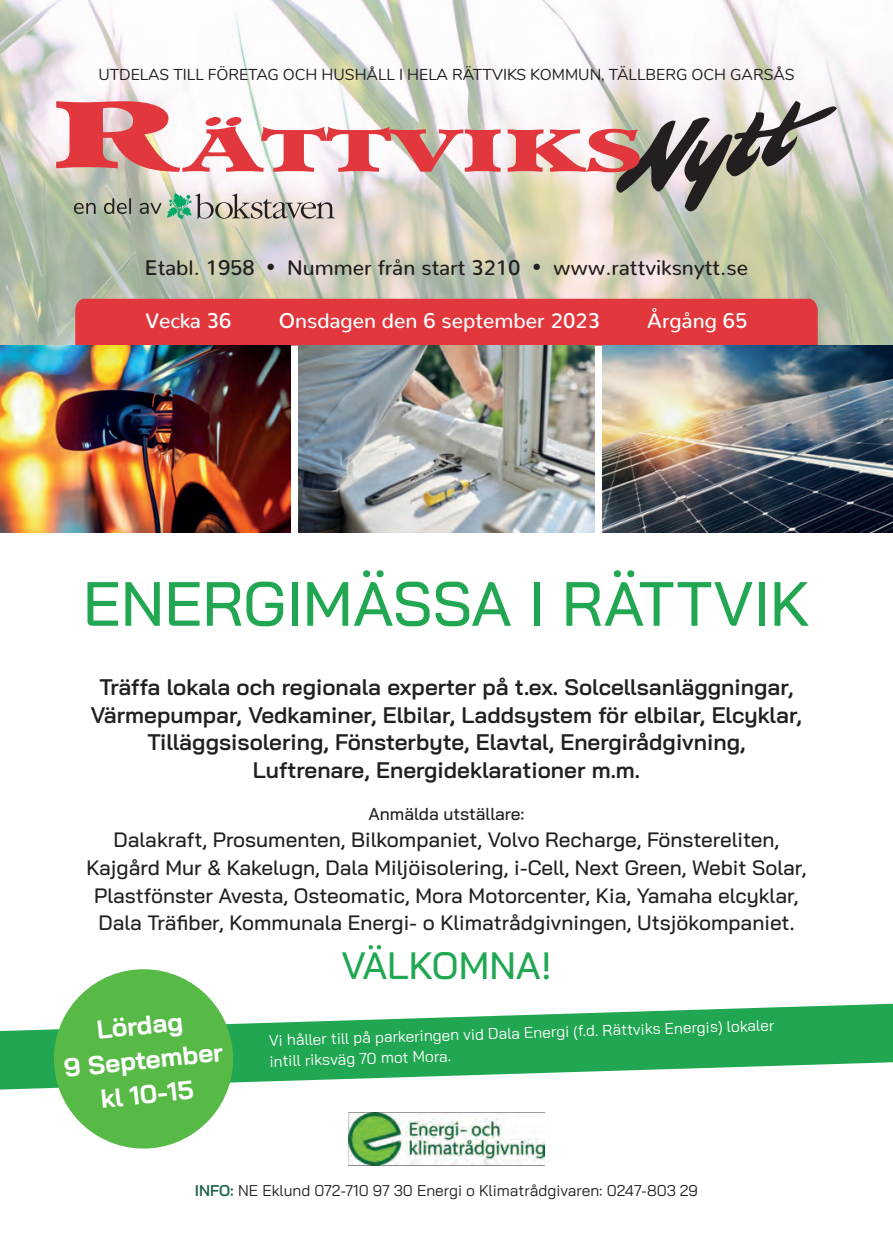
<style>
.page{position:relative;width:893px;height:1256px;background:#fff}
.page>*{position:absolute;margin:0;border:0;box-sizing:border-box;transform-origin:0 0}
.t1{font:500 62.3px "Bai Jamjuree";color:#21a751}
.t2{font:500 38.15px "Bai Jamjuree";color:#21a751}
.t3{font:700 25.9px/34.6px "Bai Jamjuree";color:#fff;text-align:center}
.t4{font:600 22.57px/27.7px "Bai Jamjuree";color:#231f20;text-align:center}
.t5{font:500 21px "Nunito";color:#231f20}
.t6{font:500 21px "Nunito";color:#fff}
.t7{font:500 20.82px/27.7px "Bai Jamjuree";color:#231f20;text-align:center}
.t8{font:500 17.32px "Bai Jamjuree";color:#231f20}
.t9{font:15.75px "Nunito";color:#231f20}
.t10{font:15.58px/19.9px "Bai Jamjuree";color:#fff}
.t11{font:15.58px "Bai Jamjuree";color:#231f20}
.s1{font-size:17.5px}
.s2{font-weight:600;color:#1a6147}
</style>
<div class="page">
<img style="left:0;top:0;width:893px;height:345px">
<svg style="left:167px;top:193px;width:168px;height:26px;background:#b4b8ae"></svg>
<svg style="left:74px;top:203px;width:22px;height:11px"></svg>
<svg style="left:104px;top:198px;width:27px;height:16px"></svg>
<svg style="left:140px;top:203px;width:21px;height:11px"></svg>
<svg style="left:56px;top:101px;width:445px;height:71px"></svg>
<svg style="left:508px;top:101px;width:329px;height:110px"></svg>
<div style="left:75px;top:299px;width:743px;height:46px;background:#e1373d"></div>
<img style="left:0;top:345px;width:290px;height:187px">
<img style="left:299px;top:345px;width:295px;height:187px">
<img style="left:603px;top:345px;width:290px;height:187px">
<svg style="left:0;top:1003px;width:893px;height:86px;fill:#21a751"></svg>
<svg style="left:49px;top:969px;width:189px;height:180px"></svg>
<img style="left:349px;top:1112px;width:195px;height:52px">
<p class="t9" style="left:98px;top:63px;width:698px">UTDELAS TILL FÖRETAG OCH HUSHÅLL I HELA RÄTTVIKS KOMMUN, TÄLLBERG OCH GARSÅS</p>
<p class="t5" style="left:145px;top:249px;width:605px">Etabl. 1958 <span class="s1">•</span> Nummer från start 3210 <span class="s1">•</span> www.rattviksnytt.se</p>
<p class="t6" style="left:146px;top:302px;width:87px">Vecka 36</p>
<p class="t6" style="left:279px;top:302px;width:323px">Onsdagen den 6 september 2023</p>
<p class="t6" style="left:647px;top:302px;width:101px">Årgång 65</p>
<h1 class="t1" style="left:83px;top:567px;width:729px">ENERGIMÄSSA I RÄTTVIK</h1>
<p class="t4" style="left:91px;top:673px;width:713px">Träffa lokala och regionala experter på t.ex. Solcellsanläggningar, Värmepumpar, Vedkaminer, Elbilar, Laddsystem för elbilar, Elcyklar, Tilläggsisolering, Fönsterbyte, Elavtal, Energirådgivning, Luftrenare, Energideklarationer m.m.</p>
<p class="t8" style="left:368px;top:803px;width:158px">Anmälda utställare:</p>
<p class="t7" style="left:87px;top:826px;width:721px">Dalakraft, Prosumenten, Bilkompaniet, Volvo Recharge, Fönstereliten, Kajgård Mur &amp; Kakelugn, Dala Miljöisolering, i-Cell, Next Green, Webit Solar, Plastfönster Avesta, Osteomatic, Mora Motorcenter, Kia, Yamaha elcyklar, Dala Träfiber, Kommunala Energi- o Klimatrådgivningen, Utsjökompaniet.</p>
<h2 class="t2" style="left:341px;top:943px;width:212px">VÄLKOMNA!</h2>
<p class="t3" style="left:59px;top:1016px;width:161px;rotate:-6deg">Lördag<br>9 September kl 10-15</p>
<p class="t10" style="left:268px;top:1031px;width:507px;rotate:-2deg">Vi håller till på parkeringen vid Dala Energi (f.d. Rättviks Energis) lokaler intill riksväg 70 mot Mora.</p>
<p class="t11" style="left:195px;top:1176px;width:505px"><span class="s2">INFO:</span> NE Eklund 072-710 97 30 Energi o Klimatrådgivaren: 0247-803 29</p>
</div>
